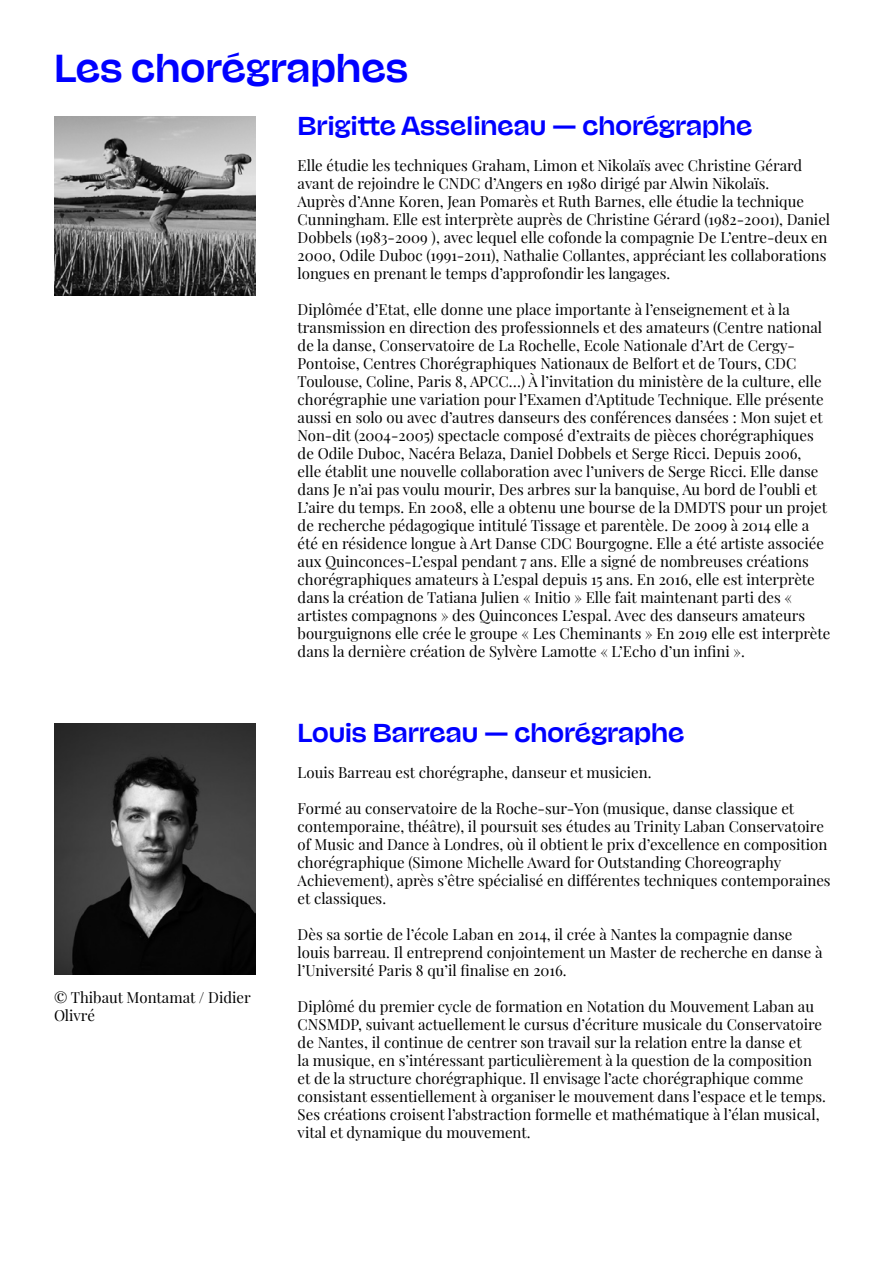
<style>
.page{position:relative;width:893px;height:1263px;background:#fff}
.page>*{position:absolute;margin:0;border:0;box-sizing:border-box;transform-origin:0 0}
.t1{font:500 36px "Na N Jaune Midi";color:#00f}
.t2{font:500 24px "Na N Jaune Midi";color:#00f}
.t3{font:15px/18px "Playfair Display";color:#000}
</style>
<div class="page">
<img style="left:54px;top:117px;width:201px;height:179px">
<img style="left:54px;top:723px;width:201px;height:252px">
<h1 class="t1" style="left:54px;top:41px;width:356px">Les chorégraphes</h1>
<p class="t3" style="left:54px;top:987px;width:198px">© Thibaut Montamat / Didier<br>Olivré</p>
<h2 class="t2" style="left:298px;top:108px;width:456px">Brigitte Asselineau — chorégraphe</h2>
<p class="t3" style="left:298px;top:155px;width:534px">Elle étudie les techniques Graham, Limon et Nikolaïs avec Christine Gérard avant de rejoindre le CNDC d’Angers en 1980 dirigé par Alwin Nikolaïs.<br>Auprès d’Anne Koren, Jean Pomarès et Ruth Barnes, elle étudie la technique Cunningham. Elle est interprète auprès de Christine Gérard (1982-2001), Daniel Dobbels (1983-2009 ), avec lequel elle cofonde la compagnie De L’entre-deux en 2000, Odile Duboc (1991-2011), Nathalie Collantes, appréciant les collaborations longues en prenant le temps d’approfondir les langages.</p>
<p class="t3" style="left:298px;top:299px;width:534px">Diplômée d’Etat, elle donne une place importante à l’enseignement et à la transmission en direction des professionnels et des amateurs (Centre national de la danse, Conservatoire de La Rochelle, Ecole Nationale d’Art de Cergy-Pontoise, Centres Chorégraphiques Nationaux de Belfort et de Tours, CDC Toulouse, Coline, Paris 8, APCC…) À l’invitation du ministère de la culture, elle chorégraphie une variation pour l’Examen d’Aptitude Technique. Elle présente aussi en solo ou avec d’autres danseurs des conférences dansées : Mon sujet et Non-dit (2004-2005) spectacle composé d’extraits de pièces chorégraphiques de Odile Duboc, Nacéra Belaza, Daniel Dobbels et Serge Ricci. Depuis 2006,<br>elle établit une nouvelle collaboration avec l’univers de Serge Ricci. Elle danse dans Je n’ai pas voulu mourir, Des arbres sur la banquise, Au bord de l’oubli et L’aire du temps. En 2008, elle a obtenu une bourse de la DMDTS pour un projet de recherche pédagogique intitulé Tissage et parentèle. De 2009 à 2014 elle a été en résidence longue à Art Danse CDC Bourgogne. Elle a été artiste associée aux Quinconces-L’espal pendant 7 ans. Elle a signé de nombreuses créations chorégraphiques amateurs à L’espal depuis 15 ans. En 2016, elle est interprète dans la création de Tatiana Julien « Initio » Elle fait maintenant parti des « artistes compagnons » des Quinconces L’espal. Avec des danseurs amateurs bourguignons elle crée le groupe « Les Cheminants » En 2019 elle est interprète dans la dernière création de Sylvère Lamotte « L’Echo d’un infini ».</p>
<h2 class="t2" style="left:298px;top:714px;width:388px">Louis Barreau — chorégraphe</h2>
<p class="t3" style="left:298px;top:762px;width:355px">Louis Barreau est chorégraphe, danseur et musicien.</p>
<p class="t3" style="left:298px;top:798px;width:534px">Formé au conservatoire de la Roche-sur-Yon (musique, danse classique et contemporaine, théâtre), il poursuit ses études au Trinity Laban Conservatoire of Music and Dance à Londres, où il obtient le prix d’excellence en composition chorégraphique (Simone Michelle Award for Outstanding Choreography Achievement), après s’être spécialisé en différentes techniques contemporaines et classiques.</p>
<p class="t3" style="left:298px;top:924px;width:526px">Dès sa sortie de l’école Laban en 2014, il crée à Nantes la compagnie danse louis barreau. Il entreprend conjointement un Master de recherche en danse à l’Université Paris 8 qu’il finalise en 2016.</p>
<p class="t3" style="left:298px;top:996px;width:530px">Diplômé du premier cycle de formation en Notation du Mouvement Laban au CNSMDP, suivant actuellement le cursus d’écriture musicale du Conservatoire de Nantes, il continue de centrer son travail sur la relation entre la danse et<br>la musique, en s’intéressant particulièrement à la question de la composition et de la structure chorégraphique. Il envisage l’acte chorégraphique comme consistant essentiellement à organiser le mouvement dans l’espace et le temps.<br>Ses créations croisent l’abstraction formelle et mathématique à l’élan musical, vital et dynamique du mouvement.</p>
</div>
